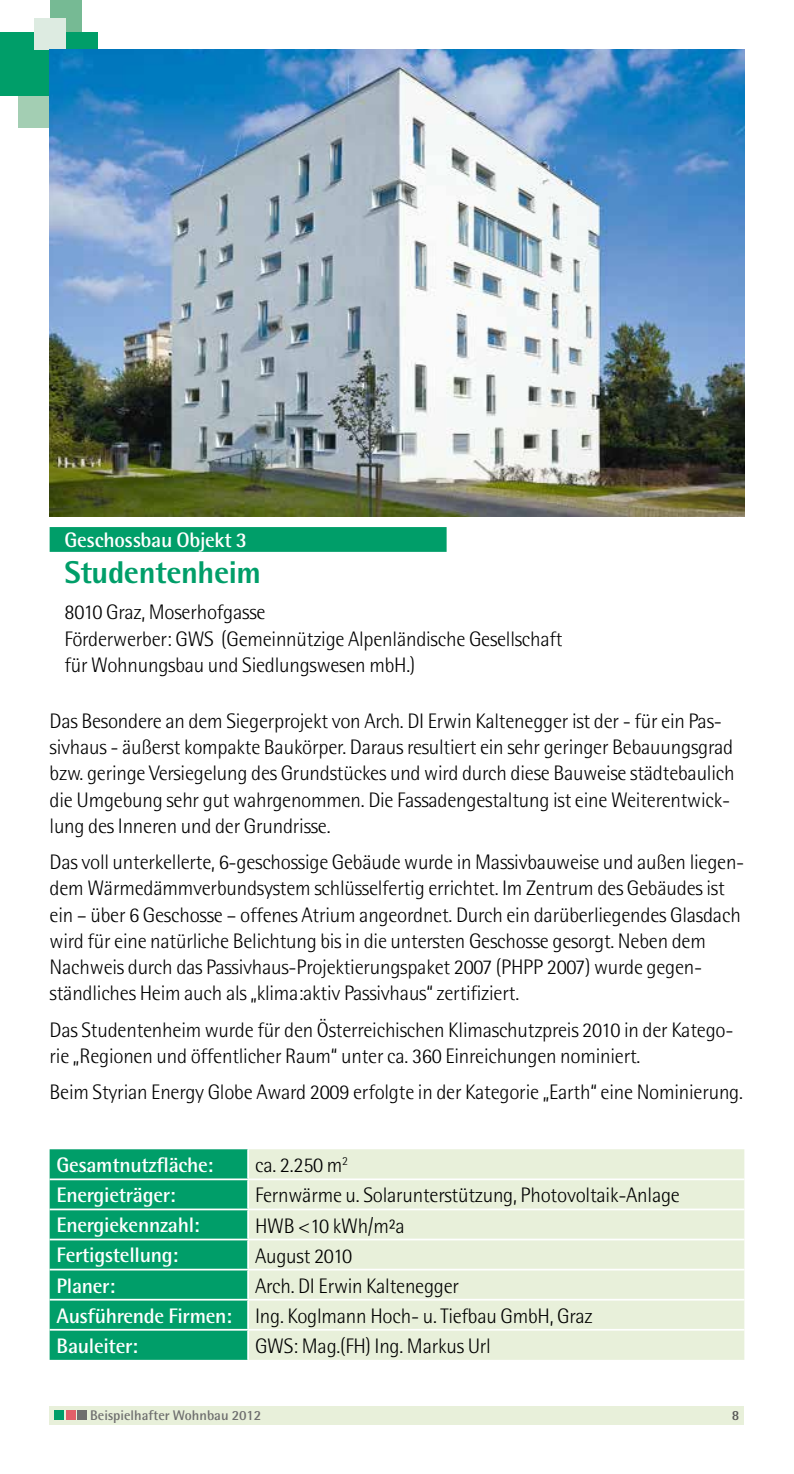
<style>
.page{position:relative;width:794px;height:1474px;background:#fff}
.page>*{position:absolute;margin:0;border:0;box-sizing:border-box;transform-origin:0 0}
.t1{font:800 31.5px "Rotis Semi Sans";letter-spacing:-.015em;color:#009e69}
.t2{font:300 21px/26.2px "Rotis Semi Sans";letter-spacing:-.01em;color:#000}
.t3{font:700 21px "Rotis Semi Sans";letter-spacing:-.015em;color:#fff}
.t4{font:700 14px "Rotis Semi Sans";color:#6e6e6e}
.t5{font:700 14px "Rotis Semi Sans";color:#565655}
.s1{font-weight:700;color:#fff}
</style>
<div class="page">
<div style="left:50px;top:1405px;width:694px;height:19px;background:#e8f0da"></div>
<div style="left:50px;top:0;width:32px;height:32px;background:#76ba94"></div>
<div style="left:82px;top:49px;width:31px;height:32px;background:#0075bb"></div>
<div style="left:0;top:32px;width:50px;height:64px;background:#009e69"></div>
<div style="left:66px;top:32px;width:31px;height:32px;background:#009e69"></div>
<div style="left:34px;top:18px;width:32px;height:32px;background:#ddebe1"></div>
<div style="left:113px;top:49px;width:32px;height:32px;background:#0075bb"></div>
<div style="left:18px;top:96px;width:32px;height:32px;background:#a3ceb3"></div>
<div style="left:55px;top:1410px;width:9px;height:9px;background:#009e69"></div>
<div style="left:66px;top:1410px;width:10px;height:9px;background:#e25f69"></div>
<div style="left:77px;top:1410px;width:10px;height:9px;background:#6e6e6e"></div>
<img style="left:50px;top:50px;width:694px;height:466px">
<div style="left:50px;top:1149px;width:197px;height:210px;background:#009e69"></div>
<div style="left:249px;top:1149px;width:495px;height:210px;background:#e8f0da"></div>
<hr style="left:50px;top:1178px;width:198px;height:2px;background:#fff">
<hr style="left:248px;top:1178px;width:496px;height:2px;background:#fff">
<hr style="left:50px;top:1208px;width:198px;height:2px;background:#fff">
<hr style="left:248px;top:1208px;width:496px;height:2px;background:#fff">
<hr style="left:50px;top:1238px;width:198px;height:2px;background:#fff">
<hr style="left:248px;top:1238px;width:496px;height:2px;background:#fff">
<hr style="left:50px;top:1268px;width:198px;height:2px;background:#fff">
<hr style="left:248px;top:1268px;width:496px;height:2px;background:#fff">
<hr style="left:50px;top:1298px;width:198px;height:2px;background:#fff">
<hr style="left:248px;top:1298px;width:496px;height:2px;background:#fff">
<hr style="left:50px;top:1328px;width:198px;height:2px;background:#fff">
<hr style="left:248px;top:1328px;width:496px;height:2px;background:#fff">
<div style="left:50px;top:527px;width:396px;height:25px;background:#009e69"></div>
<p class="t3" style="left:64px;top:527px;width:184px">Geschossbau Objekt 3</p>
<h1 class="t1" style="left:64px;top:552px;width:198px">Studentenheim</h1>
<p class="t2" style="left:64px;top:599px;width:499px">8010 Graz, Moserhofgasse<br>Förderwerber: GWS (Gemeinnützige Alpenländische Gesellschaft für Wohnungsbau und Siedlungswesen mbH.)</p>
<p class="t2" style="left:50px;top:707px;width:686px">Das Besondere an dem Siegerprojekt von Arch. DI Erwin Kaltenegger ist der - für ein Pas&shy;sivhaus - äußerst kompakte Baukörper. Daraus resultiert ein sehr geringer Bebauungsgrad bzw. geringe Versiegelung des Grundstückes und wird durch diese Bauweise städtebaulich die Umgebung sehr gut wahrgenommen. Die Fassadengestaltung ist eine Weiterentwick&shy;lung des Inneren und der Grundrisse.</p>
<p class="t2" style="left:50px;top:848px;width:696px">Das voll unterkellerte, 6-geschossige Gebäude wurde in Massivbauweise und außen liegen&shy;dem Wärmedämmverbundsystem schlüsselfertig errichtet. Im Zentrum des Gebäudes ist ein – über 6 Geschosse – offenes Atrium angeordnet. Durch ein darüberliegendes Glasdach wird für eine natürliche Belichtung bis in die untersten Geschosse gesorgt. Neben dem Nachweis durch das Passivhaus-Projektierungspaket 2007 (PHPP 2007) wurde gegen&shy;ständliches Heim auch als „klima:aktiv Passivhaus“ zertifiziert.</p>
<p class="t2" style="left:50px;top:1016px;width:685px">Das Studentenheim wurde für den Österreichischen Klimaschutzpreis 2010 in der Katego&shy;rie „Regionen und öffentlicher Raum“ unter ca. 360 Einreichungen nominiert.</p>
<p class="t2" style="left:50px;top:1078px;width:695px">Beim Styrian Energy Globe Award 2009 erfolgte in der Kategorie „Earth“ eine Nominierung.</p>
<p class="t3" style="left:57px;top:1152px;width:158px">Gesamtnutzfläche:</p>
<p class="t2" style="left:255px;top:1152px;width:94px">ca. 2.250 m<sup>2</sup></p>
<p class="t3" style="left:57px;top:1182px;width:121px">Energieträger:</p>
<p class="t2" style="left:255px;top:1182px;width:426px">Fernwärme u. Solarunterstützung, Photovoltaik-Anlage</p>
<p class="t3" style="left:57px;top:1212px;width:145px">Energiekennzahl:</p>
<p class="t2" style="left:255px;top:1212px;width:151px">HWB &lt;10 kWh/m²a</p>
<p class="t3" style="left:57px;top:1242px;width:123px">Fertigstellung:</p>
<p class="t2" style="left:255px;top:1242px;width:99px">August 2010</p>
<p class="t3" style="left:57px;top:1272px;width:60px">Planer:</p>
<p class="t2" style="left:57px;top:1270px;width:537px;line-height:29.9px;text-indent:198px">Arch. DI Erwin Kaltenegger<br><span class="s1">Ausführende Firmen:</span> Ing. Koglmann Hoch- u. Tiefbau GmbH, Graz<br><span class="s1">Bauleiter:</span></p>
<p class="t2" style="left:255px;top:1332px;width:237px">GWS: Mag.(FH) Ing. Markus Url</p>
<p class="t4" style="left:90px;top:1406px;width:173px">Beispielhafter Wohnbau 2012</p>
<p class="t5" style="left:732px;top:1406px;width:9px">8</p>
</div>
